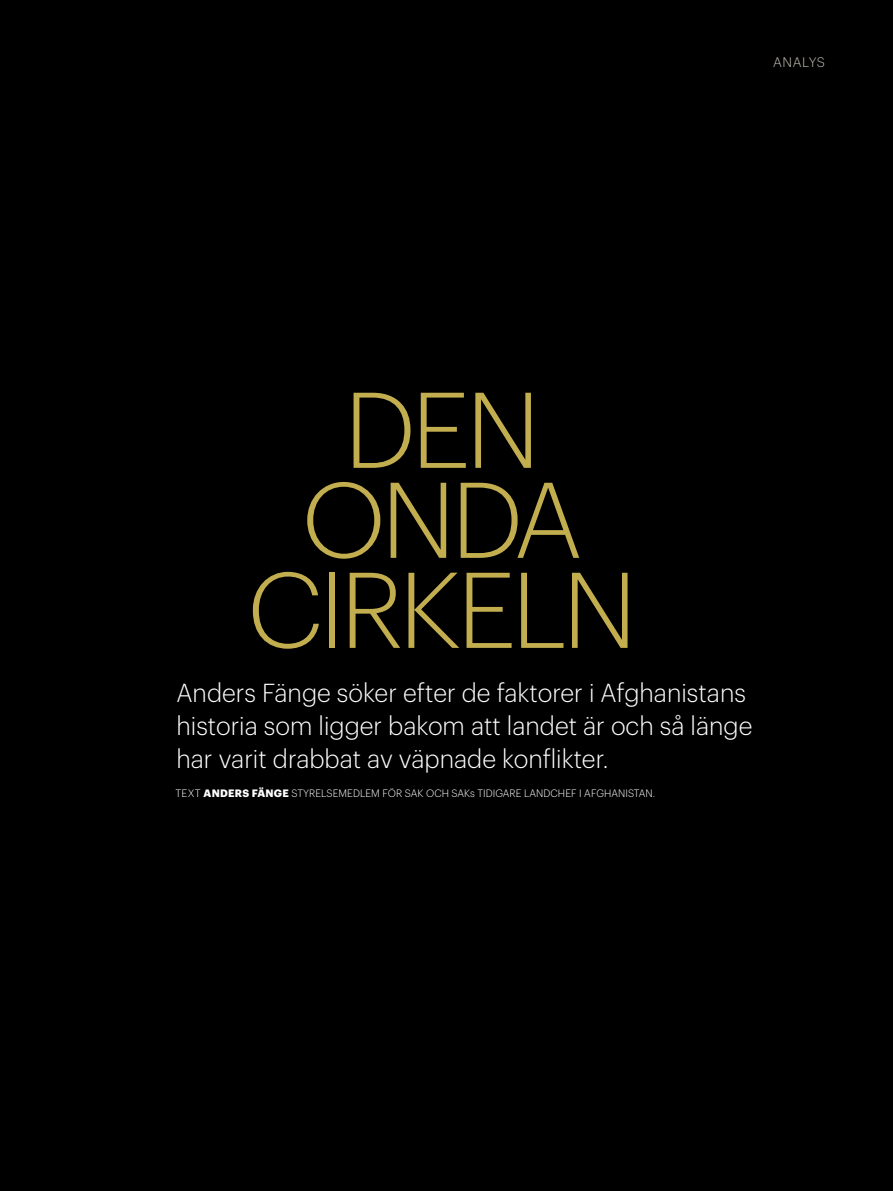
<style>
.page{position:relative;width:893px;height:1191px;background:#fff}
.page>*{position:absolute;margin:0;border:0;box-sizing:border-box;transform-origin:0 0}
.t1{font:300 105px/90px "Graphik";color:#c2ae4f;text-align:center}
.t2{font:300 25.5px/33px "Graphik";color:#fff}
.t3{font:300 13.5px "Graphik";color:#c7c1b7}
.t4{font:300 10.5px "Graphik";letter-spacing:.01em;color:#fff}
.s1{font-weight:700}
</style>
<div class="page">
<div style="left:1px;top:0;width:892px;height:1191px;background:#000"></div>
<img style="left:0;top:0;width:1px;height:1191px">
<svg style="left:0;top:584px;width:1px;height:607px"></svg>
<p class="t3" style="left:773px;top:52px;width:10px">analys</p>
<h1 class="t1" style="left:302px;top:377px;width:103px">den onda</h1>
<h1 class="t1" style="left:247px;top:556px;width:55px">cirkeln</h1>
<p class="t2" style="left:176px;top:674px;width:577px">Anders Fänge söker efter de faktorer i Afghanistans historia som ligger bakom att landet är och så länge har varit drabbat av väpnade konflikter.</p>
<p class="t4" style="left:175px;top:785px;width:130px">TEXT <span class="s1">AN DERS FÄNGE</span> Styrelsemedlem</p>
<p class="t4" style="left:383px;top:785px;width:8px">för</p>
<p class="t4" style="left:405px;top:785px;width:30px">SAK och</p>
<p class="t4" style="left:452px;top:785px;width:33px">sakstidigare</p>
<p class="t4" style="left:524px;top:785px;width:8px">landchef</p>
<p class="t4" style="left:579px;top:785px;width:19px">i Afghanistan</p>
<p class="t4" style="left:653px;top:785px;width:4px">.</p>
</div>
